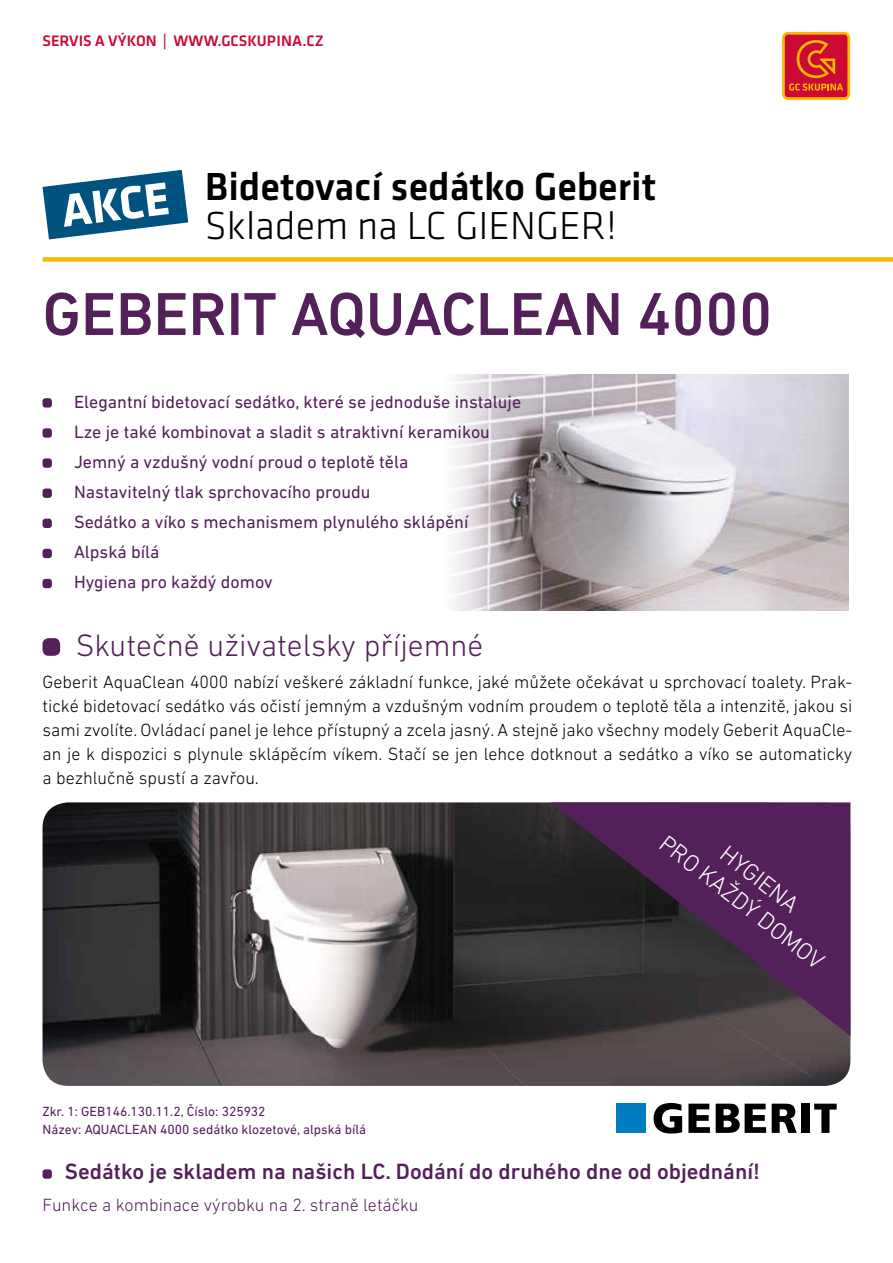
<style>
.page{position:relative;width:893px;height:1263px;background:#fff}
.page>*{position:absolute;margin:0;border:0;box-sizing:border-box;transform-origin:0 0}
.t1{font:500 61.5px "DIN Next LT Pro";color:#532059}
.t2{font:500 40.5px "GC Klavika";color:#000}
.t3{font:300 40.5px "GC Klavika";color:#000}
.t4{font:300 31.5px "DIN Next LT Pro";color:#532059}
.t5{font:300 24.3px/29.1px "DIN Next LT Pro";color:#fff;text-align:center}
.t6{font:500 22.5px "DIN Next LT Pro";color:#532059}
.t7{font:300 18px/24px "DIN Next LT Pro";color:#000;text-align:justify}
.t8{font:18px/30.2px "DIN Next LT Pro";color:#532059}
.t9{font:300 18px "DIN Next LT Pro";color:#532059}
.t10{font:500 15px "GC Klavika Head";color:#cc0935}
.t11{font:13.5px/18px "DIN Next LT Pro";color:#532059}
</style>
<div class="page">
<img style="left:454px;top:375px;width:395px;height:235px">
<div style="left:43px;top:398px;width:9px;height:10px;background:#532059;border-radius:3px"></div>
<div style="left:43px;top:428px;width:9px;height:10px;background:#532059;border-radius:3px"></div>
<div style="left:43px;top:458px;width:9px;height:10px;background:#532059;border-radius:3px"></div>
<div style="left:43px;top:488px;width:9px;height:10px;background:#532059;border-radius:3px"></div>
<div style="left:43px;top:519px;width:9px;height:9px;background:#532059;border-radius:3px"></div>
<div style="left:43px;top:549px;width:9px;height:9px;background:#532059;border-radius:3px"></div>
<div style="left:43px;top:579px;width:9px;height:9px;background:#532059;border-radius:3px"></div>
<div style="left:43px;top:638px;width:17px;height:18px;background:#532059;border-radius:6px"></div>
<div style="left:616px;top:1104px;width:30px;height:29px;background:#007dc1"></div>
<svg style="left:653px;top:1103px;width:29px;height:30px"></svg>
<svg style="left:688px;top:1104px;width:22px;height:29px"></svg>
<div style="left:801px;top:1104px;width:9px;height:29px;background:#000"></div>
<svg style="left:814px;top:1104px;width:23px;height:29px"></svg>
<svg style="left:772px;top:1103px;width:25px;height:30px"></svg>
<svg style="left:716px;top:1103px;width:50px;height:30px"></svg>
<img style="left:43px;top:802px;width:807px;height:284px">
<svg style="left:551px;top:802px;width:299px;height:234px;background:#432945"></svg>
<div style="left:43px;top:1169px;width:9px;height:10px;background:#532059;border-radius:3px"></div>
<div style="left:43px;top:257px;width:850px;height:5px;background:#fbb800"></div>
<svg style="left:782px;top:32px;width:68px;height:68px"></svg>
<div style="left:785px;top:35px;width:62px;height:62px;background:#cc0935;border-radius:3px"></div>
<svg style="left:789px;top:40px;width:54px;height:51px"></svg>
<svg style="left:43px;top:170px;width:145px;height:69px"></svg>
<p class="t10" style="left:43px;top:30px;width:283px">SERVIS A VÝKON WWW.GCSKUPINA.CZ</p>
<p class="t10" style="left:163px;top:30px;width:6px">|</p>
<h2 class="t2" style="left:205px;top:160px;width:453px">Bidetovací sedátko Geberit</h2>
<h2 class="t3" style="left:205px;top:202px;width:413px">Skladem na LC GIENGER!</h2>
<h1 class="t1" style="left:43px;top:278px;width:731px">GEBERIT AQUACLEAN 4000</h1>
<p class="t8" style="left:74px;top:386px;width:449px">Elegantní bidetovací sedátko, které se jednoduše instaluje Lze je také kombinovat a sladit s atraktivní keramikou Jemný a vzdušný vodní proud o teplotě těla<br>Nastavitelný tlak sprchovacího proudu<br>Sedátko a víko s mechanismem plynulého sklápění Alpská bílá<br>Hygiena pro každý domov</p>
<h3 class="t4" style="left:76px;top:627px;width:409px">Skutečně uživatelsky příjemné</h3>
<p class="t7" style="left:43px;top:670px;width:811px">Geberit AquaClean 4000 nabízí veškeré základní funkce, jaké můžete očekávat u sprchovací toalety. Prak&shy;tické bidetovací sedátko vás očistí jemným a vzdušným vodním proudem o teplotě těla a intenzitě, jakou si sami zvolíte. Ovládací panel je lehce přístupný a zcela jasný. A stejně jako všechny modely Geberit AquaCle&shy;an je k dispozici s plynule sklápěcím víkem. Stačí se jen lehce dotknout a sedátko a víko se automaticky a bezhlučně spustí a zavřou.</p>
<h3 class="t5" style="left:690px;top:805px;width:203px;rotate:38deg">HYGIENA<br>PRO KAŽDÝ DOMOV</h3>
<p class="t11" style="left:43px;top:1102px;width:325px">Zkr. 1: GEB146.130.11.2, Číslo: 325932<br>Název: AQUACLEAN 4000 sedátko klozetové, alpská bílá</p>
<p class="t6" style="left:65px;top:1158px;width:697px">Sedátko je skladem na našich LC. Dodání do druhého dne od objednání!</p>
<p class="t9" style="left:43px;top:1194px;width:378px">Funkce a kombinace výrobku na 2. straně letáčku</p>
</div>
